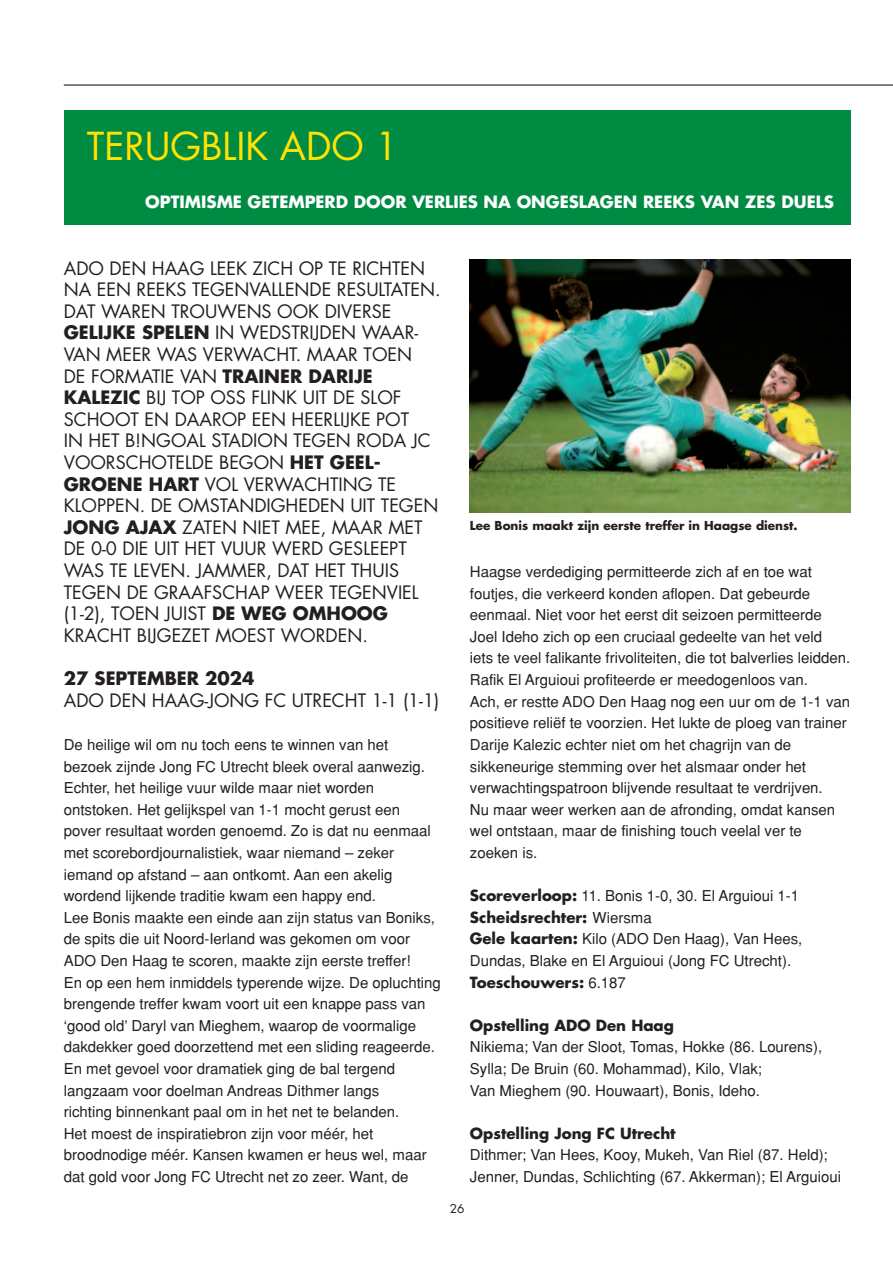
<style>
.page{position:relative;width:893px;height:1263px;background:#fff}
.page>*{position:absolute;margin:0;border:0;box-sizing:border-box;transform-origin:0 0}
.t1{font:37.5px "Futura";color:#ffe201}
.t2{font:18px/21.6px "Futura";color:#231f20}
.t3{font:700 18px "Futura";color:#231f20}
.t4{font:700 16.5px "Futura";color:#fff}
.t5{font:15px/21.6px "Helvetica";color:#231f20}
.t6{font:700 15px "Futura";color:#231f20}
.t7{font:700 12px "Futura";color:#231f20}
.t8{font:12px "Futura";color:#231f20}
.s1{font-weight:700}
.s2{font-family:"Futura";font-weight:700}
.s3{font-family:"Helvetica";font-weight:400}
</style>
<div class="page">
<hr style="left:64px;top:84px;width:829px;height:2px;background:#231f20">
<div style="left:64px;top:110px;width:786px;height:115px;background:#008b43"></div>
<img style="left:470px;top:259px;width:380px;height:254px">
<h1 class="t1" style="left:87px;top:122px;width:313px">TERUGBLIK ADO 1</h1>
<p class="t4" style="left:145px;top:194px;width:690px">OPTIMISME GETEMPERD DOOR VERLIES NA ONGESLAGEN REEKS VAN ZES DUELS</p>
<p class="t2" style="left:64px;top:257px;width:378px">ADO DEN HAAG LEEK ZICH OP TE RICHTEN NA EEN REEKS TEGENVALLENDE RESULTATEN.<br>DAT WAREN TROUWENS OOK DIVERSE <span class="s1">GELIJKE SPELEN</span> IN WEDSTRIJDEN WAAR-VAN MEER WAS VERWACHT. MAAR TOEN<br>DE FORMATIE VAN <span class="s1">TRAINER DARIJE KALEZIC</span> BIJ TOP OSS FLINK UIT DE SLOF SCHOOT EN DAAROP EEN HEERLIJKE POT<br>IN HET B!NGOAL STADION TEGEN RODA JC VOORSCHOTELDE BEGON <span class="s1">HET GEEL-GROENE HART</span> VOL VERWACHTING TE KLOPPEN. DE OMSTANDIGHEDEN UIT TEGEN <span class="s1">JONG AJAX</span> ZATEN NIET MEE, MAAR MET DE 0-0 DIE UIT HET VUUR WERD GESLEEPT WAS TE LEVEN. JAMMER, DAT HET THUIS TEGEN DE GRAAFSCHAP WEER TEGENVIEL (1-2), TOEN JUIST <span class="s1">DE WEG OMHOOG </span>KRACHT BIJGEZET MOEST WORDEN.</p>
<p class="t3" style="left:64px;top:670px;width:192px">27 SEPTEMBER 2024</p>
<p class="t2" style="left:64px;top:689px;width:377px">ADO DEN HAAG-JONG FC UTRECHT 1-1 (1-1)</p>
<p class="t5" style="left:64px;top:735px;width:379px">De heilige wil om nu toch eens te winnen van het<br>bezoek zijnde Jong FC Utrecht bleek overal aanwezig.<br>Echter, het heilige vuur wilde maar niet worden ontstoken. Het gelijkspel van 1-1 mocht gerust een pover resultaat worden genoemd. Zo is dat nu eenmaal met scorebordjournalistiek, waar niemand – zeker iemand op afstand – aan ontkomt. Aan een akelig wordend lijkende traditie kwam een happy end.<br>Lee Bonis maakte een einde aan zijn status van Boniks, de spits die uit Noord-Ierland was gekomen om voor ADO Den Haag te scoren, maakte zijn eerste treffer!<br>En op een hem inmiddels typerende wijze. De opluchting brengende treffer kwam voort uit een knappe pass van ‘good old’ Daryl van Mieghem, waarop de voormalige dakdekker goed doorzettend met een sliding reageerde.<br>En met gevoel voor dramatiek ging de bal tergend langzaam voor doelman Andreas Dithmer langs<br>richting binnenkant paal om in het net te belanden.<br>Het moest de inspiratiebron zijn voor méér, het broodnodige méér. Kansen kwamen er heus wel, maar dat gold voor Jong FC Utrecht net zo zeer. Want, de</p>
<p class="t7" style="left:470px;top:520px;width:329px">Lee Bonis maakt zijn eerste treffer in Haagse dienst.</p>
<p class="t5" style="left:470px;top:562px;width:382px">Haagse verdediging permitteerde zich af en toe wat foutjes, die verkeerd konden aflopen. Dat gebeurde eenmaal. Niet voor het eerst dit seizoen permitteerde Joel Ideho zich op een cruciaal gedeelte van het veld<br>iets te veel falikante frivoliteiten, die tot balverlies leidden.<br>Rafik El Arguioui profiteerde er meedogenloos van.<br>Ach, er restte ADO Den Haag nog een uur om de 1-1 van positieve reliëf te voorzien. Het lukte de ploeg van trainer Darije Kalezic echter niet om het chagrijn van de sikkeneurige stemming over het alsmaar onder het verwachtingspatroon blijvende resultaat te verdrijven.<br>Nu maar weer werken aan de afronding, omdat kansen wel ontstaan, maar de finishing touch veelal ver te zoeken is.</p>
<p class="t5" style="left:470px;top:886px;width:331px"><span class="s2">Scoreverloop:</span> 11. Bonis 1-0, 30. El Arguioui 1-1</p>
<p class="t6" style="left:470px;top:910px;width:183px">Scheidsrechter: <span class="s3">Wiersma</span></p>
<p class="t5" style="left:470px;top:929px;width:334px"><span class="s2">Gele kaarten:</span> Kilo (ADO Den Haag), Van Hees,<br>Dundas, Blake en El Arguioui (Jong FC Utrecht).</p>
<p class="t6" style="left:470px;top:975px;width:157px">Toeschouwers: <span class="s3">6.187</span></p>
<p class="t6" style="left:470px;top:1018px;width:206px">Opstelling ADO Den Haag</p>
<p class="t5" style="left:470px;top:1037px;width:354px">Nikiema; Van der Sloot, Tomas, Hokke (86. Lourens),<br>Sylla; De Bruin (60. Mohammad), Kilo, Vlak;<br>Van Mieghem (90. Houwaart), Bonis, Ideho.</p>
<p class="t6" style="left:470px;top:1126px;width:207px">Opstelling Jong FC Utrecht</p>
<p class="t5" style="left:470px;top:1145px;width:373px">Dithmer; Van Hees, Kooy, Mukeh, Van Riel (87. Held);<br>Jenner, Dundas, Schlichting (67. Akkerman); El Arguioui</p>
<p class="t8" style="left:450px;top:1201px;width:16px">26</p>
</div>
